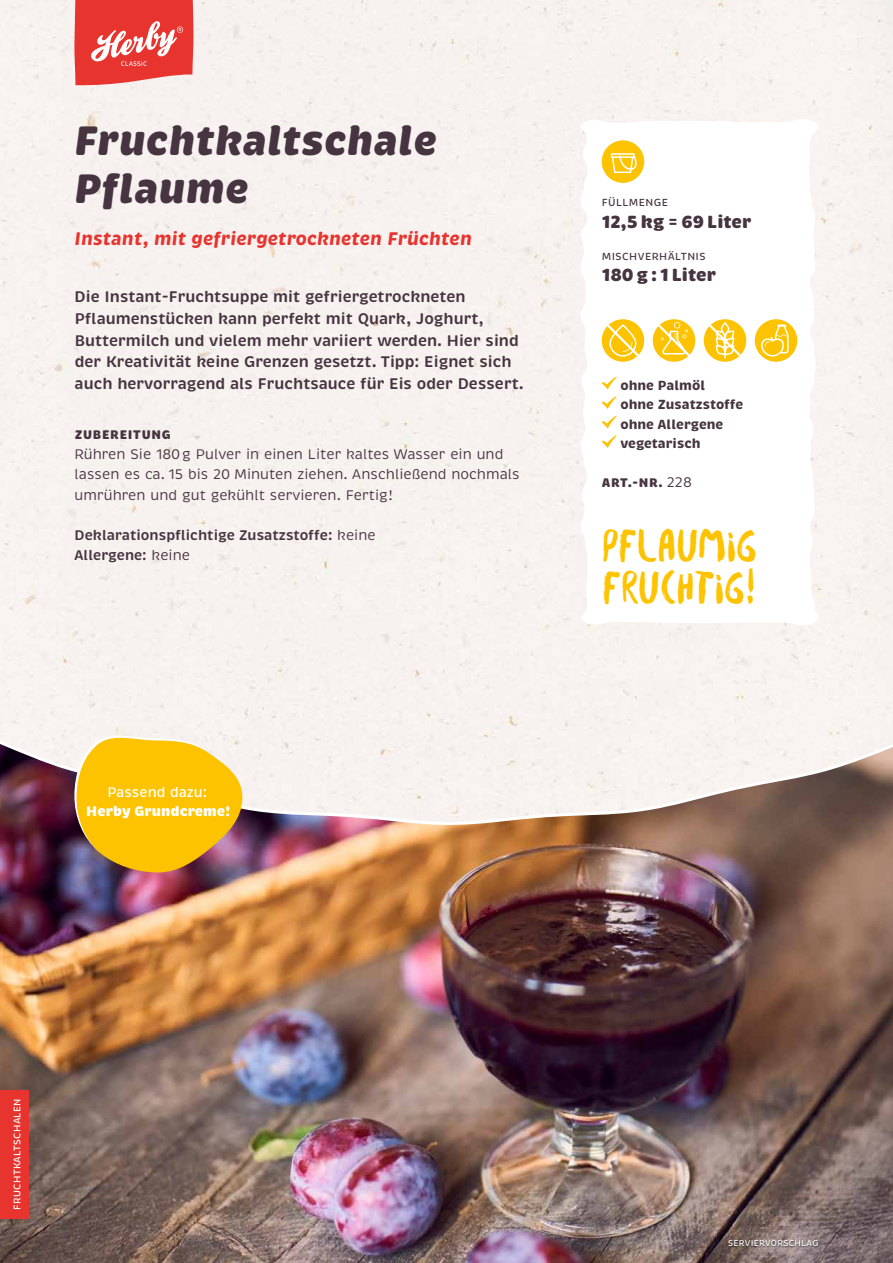
<style>
.page{position:relative;width:893px;height:1263px;background:#fff}
.page>*{position:absolute;margin:0;border:0;box-sizing:border-box;transform-origin:0 0}
.t1{font:49.5px/42px "Besom";letter-spacing:-.02em;color:#fdc300}
.t2{font:italic 900 42px/48px "Brevia";color:#463540}
.t3{font:italic 700 18.75px "Brevia";color:#e7342f}
.t4{font:900 18px "Brevia";color:#463540}
.t5{font:600 15.75px/21.8px "Brevia";color:#463540}
.t6{font:14.25px/20.2px "Brevia";color:#463540}
.t7{font:600 14.25px/20.2px "Brevia";color:#463540}
.t8{font:900 14.25px "Brevia";color:#fff}
.t9{font:500 14.25px "Brevia";color:#fff}
.t10{font:700 13.5px/19.5px "Brevia";color:#463540}
.t11{font:900 12.75px "Brevia";letter-spacing:.055em;color:#463540}
.t12{font:500 10.5px "Brevia";letter-spacing:.04em;color:#463540}
.t13{font:500 9.75px "Brevia";letter-spacing:.03em;color:#fff}
.t14{font:500 8.7px "Brevia";letter-spacing:.03em;color:#fff}
.s1{font-weight:400}
.s2{font-weight:400;font-size:14.25px}
</style>
<div class="page">
<img style="left:0;top:744px;width:893px;height:519px">
<svg style="left:573px;top:116px;width:252px;height:513px"></svg>
<svg style="left:602px;top:377px;width:15px;height:12px"></svg>
<svg style="left:602px;top:396px;width:15px;height:13px"></svg>
<svg style="left:602px;top:416px;width:15px;height:12px"></svg>
<svg style="left:602px;top:435px;width:15px;height:13px"></svg>
<svg style="left:602px;top:140px;width:42px;height:43px"></svg>
<svg style="left:602px;top:319px;width:42px;height:43px"></svg>
<svg style="left:653px;top:319px;width:42px;height:43px"></svg>
<svg style="left:704px;top:319px;width:42px;height:43px"></svg>
<svg style="left:722px;top:324px;width:6px;height:10px"></svg>
<svg style="left:755px;top:319px;width:42px;height:43px"></svg>
<svg style="left:74px;top:736px;width:168px;height:136px;background:#eab928"></svg>
<svg style="left:74px;top:0;width:119px;height:85px;background:#ea5652"></svg>
<div style="left:0;top:1090px;width:29px;height:128px;background:#e7342f"></div>
<div style="left:729px;top:1241px;width:90px;height:7px;background:#000;opacity:.5"></div>
<h2 class="t2" style="left:74px;top:117px;width:365px">Fruchtkaltschale<br>Pflaume</h2>
<p class="t3" style="left:74px;top:227px;width:399px">Instant, mit gefriergetrockneten Früchten</p>
<p class="t5" style="left:75px;top:286px;width:451px">Die Instant-Fruchtsuppe mit gefriergetrockneten Pflaumenstücken kann perfekt mit Quark, Joghurt, Buttermilch und vielem mehr variiert werden. Hier sind der Kreativität keine Grenzen gesetzt. Tipp: Eignet sich auch hervorragend als Fruchtsauce für Eis oder Dessert.</p>
<p class="t11" style="left:75px;top:426px;width:98px">ZUBEREITUNG</p>
<p class="t6" style="left:74px;top:444px;width:447px">Rühren Sie 180g Pulver in einen Liter kaltes Wasser ein und lassen es ca. 15 bis 20 Minuten ziehen. Anschließend nochmals umrühren und gut gekühlt servieren. Fertig!</p>
<p class="t7" style="left:74px;top:525px;width:303px">Deklarationspflichtige Zusatzstoffe: <span class="s1">keine<br></span>Allergene: <span class="s1">keine</span></p>
<p class="t9" style="left:107px;top:783px;width:101px">Passend dazu:</p>
<p class="t8" style="left:86px;top:802px;width:145px">Herby Grundcreme!</p>
<p class="t12" style="left:602px;top:196px;width:68px">FÜLLMENGE</p>
<p class="t4" style="left:602px;top:210px;width:151px">12,5 kg = 69 Liter</p>
<p class="t12" style="left:602px;top:249px;width:105px">MISCHVERHÄLTNIS</p>
<p class="t4" style="left:602px;top:263px;width:116px">180 g : 1 Liter</p>
<p class="t10" style="left:620px;top:375px;width:124px">ohne Palmöl<br>ohne Zusatzstoffe ohne Allergene vegetarisch</p>
<p class="t11" style="left:602px;top:475px;width:91px">ART.-NR. <span class="s2">228</span></p>
<h1 class="t1" style="left:602px;top:524px;width:158px">PFLAUMIG<br>FRUCHTIG!</h1>
<p class="t13" style="left:11px;top:1210px;width:113px;rotate:-90deg">FRUCHTKALTSCHALEN</p>
<p class="t14" style="left:728px;top:1237px;width:92px">SERVIERVORSCHLAG</p>
</div>
